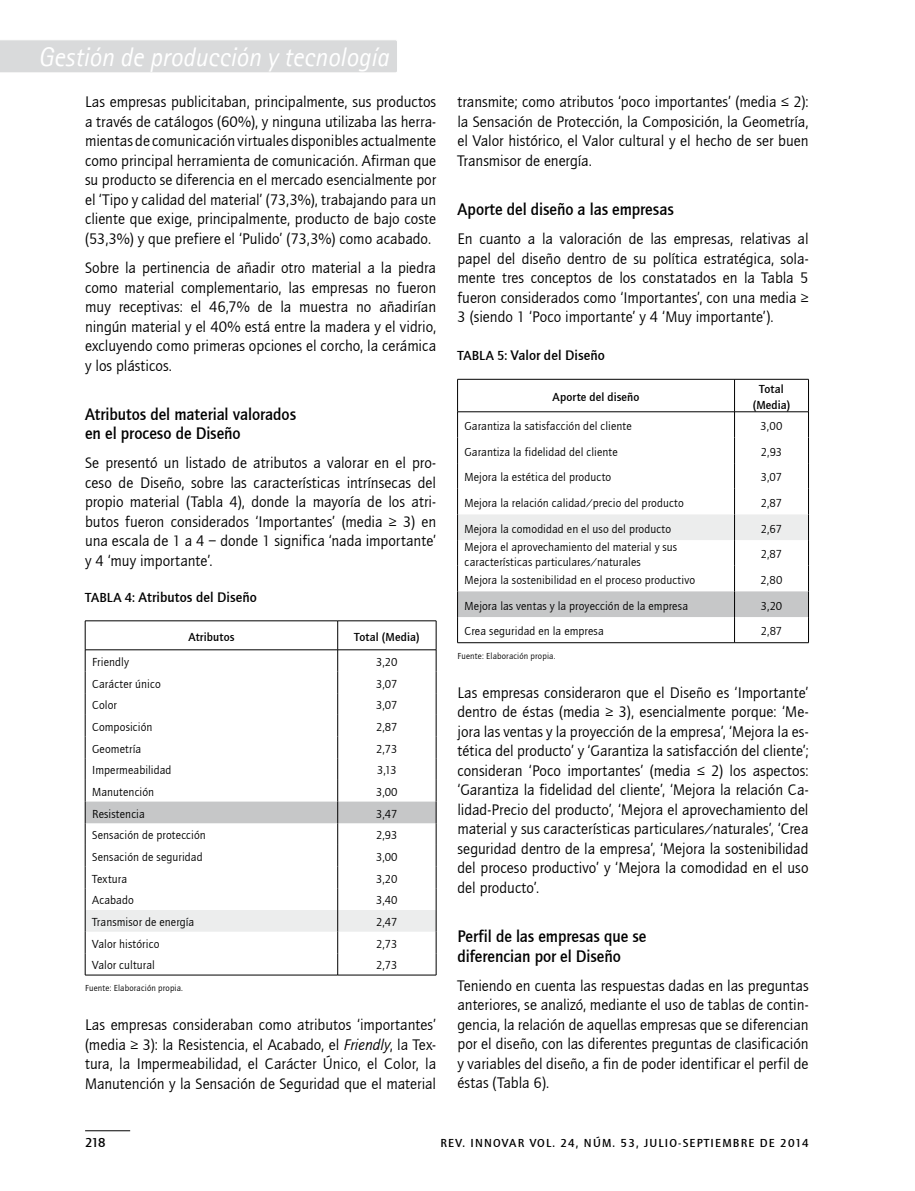
<style>
.page{position:relative;width:915px;height:1191px;background:#fff}
.page>*{position:absolute;margin:0;border:0;box-sizing:border-box;transform-origin:0 0}
.t1{font:italic 27px "Agfa Rotis Sans Serif";color:#fff;scale:.95 1}
.t2{font:17.25px/19.5px "Quay Sans Md ITCTT";color:#000;scale:.95 1}
.t3{font:15.75px/19.5px "Quay Sans ITCTT Book";color:#000;text-align:justify}
.t4{font:14.25px "Quay Sans Md ITCTT";color:#000}
.t5{font:13.5px "Quay Sans Md ITCTT";color:#000}
.t6{font:12px/15px "Quay Sans ITCTT Book";letter-spacing:.01em;color:#000}
.t7{font:12px/16.5px "Quay Sans Md ITCTT";letter-spacing:.1em;color:#000;text-align:center}
.t8{font:9px "Quay Sans ITCTT Book";letter-spacing:.02em;color:#000}
.s1{font-size:13.5px}
.s2{font-style:italic}
</style>
<div class="page">
<hr style="left:85px;top:1130px;width:45px;height:1px;background:#000">
<div style="left:0;top:40px;width:397px;height:33px;background:#d9dadb"></div>
<hr style="left:85px;top:620px;width:252px;height:1px;background:#000">
<hr style="left:337px;top:620px;width:99px;height:1px;background:#000">
<svg style="left:85px;top:621px;width:351px;height:354px"></svg>
<hr style="left:85px;top:649px;width:252px;height:1px;background:#000">
<hr style="left:337px;top:649px;width:99px;height:1px;background:#000">
<hr style="left:457px;top:379px;width:277px;height:1px;background:#000">
<hr style="left:457px;top:379px;width:1px;height:33px;background:#000">
<hr style="left:734px;top:379px;width:74px;height:1px;background:#000">
<hr style="left:734px;top:379px;width:1px;height:33px;background:#000">
<hr style="left:808px;top:379px;width:1px;height:33px;background:#000">
<hr style="left:457px;top:411px;width:277px;height:1px;background:#000">
<hr style="left:734px;top:411px;width:74px;height:1px;background:#000">
<svg style="left:457px;top:412px;width:352px;height:230px"></svg>
<hr style="left:457px;top:642px;width:277px;height:1px;background:#000">
<hr style="left:734px;top:642px;width:74px;height:1px;background:#000">
<h1 class="t1" style="left:38px;top:40px;width:370px">Gestión de producción y tecnología</h1>
<p class="t3" style="left:85px;top:93px;width:352px">Las empresas publicitaban, principalmente, sus productos a través de catálogos (60%), y ninguna utilizaba las herra&shy;mientas de comunicación virtuales disponibles actualmente como principal herramienta de comunicación. Afirman que su producto se diferencia en el mercado esencialmente por el ‘Tipo y calidad del material’ (73,3%), trabajando para un cliente que exige, principalmente, producto de bajo coste (53,3%) y que prefiere el ‘Pulido’ (73,3%) como acabado.</p>
<p class="t3" style="left:85px;top:258px;width:352px">Sobre la pertinencia de añadir otro material a la piedra como material complementario, las empresas no fueron muy receptivas: el 46,7% de la muestra no añadirían ningún material y el 40% está entre la madera y el vidrio, excluyendo como primeras opciones el corcho, la cerámica y los plásticos.</p>
<p class="t2" style="left:85px;top:404px;width:223px">Atributos del material valorados en el proceso de Diseño</p>
<p class="t3" style="left:85px;top:454px;width:352px">Se presentó un listado de atributos a valorar en el pro&shy;ceso de Diseño, sobre las características intrínsecas del propio material (Tabla 4), donde la mayoría de los atri&shy;butos fueron considerados ‘Importantes’ (media ≥ 3) en una escala de 1 a 4 – donde 1 significa ‘nada importante’ y 4 ‘muy importante’.</p>
<p class="t4" style="left:85px;top:589px;width:173px"><span class="s1">Tabla 4:</span> Atributos del Diseño</p>
<p class="t7" style="left:188px;top:628px;width:48px">Atributos</p>
<p class="t7" style="left:354px;top:628px;width:67px">Total (Media)</p>
<p class="t6" style="left:92px;top:654px;width:38px">Friendly</p>
<p class="t6" style="left:376px;top:654px;width:23px">3,20</p>
<p class="t6" style="left:92px;top:676px;width:70px">Carácter único</p>
<p class="t6" style="left:376px;top:676px;width:23px">3,07</p>
<p class="t6" style="left:92px;top:698px;width:26px">Color</p>
<p class="t6" style="left:376px;top:698px;width:23px">3,07</p>
<p class="t6" style="left:92px;top:719px;width:62px">Composición</p>
<p class="t6" style="left:376px;top:719px;width:23px">2,87</p>
<p class="t6" style="left:92px;top:741px;width:50px">Geometría</p>
<p class="t6" style="left:376px;top:741px;width:23px">2,73</p>
<p class="t6" style="left:92px;top:763px;width:81px">I mpermeabilidad</p>
<p class="t6" style="left:377px;top:763px;width:21px">3,13</p>
<p class="t6" style="left:92px;top:784px;width:63px">Manutención</p>
<p class="t6" style="left:376px;top:784px;width:23px">3,00</p>
<p class="t6" style="left:92px;top:806px;width:54px">Resistencia</p>
<p class="t6" style="left:376px;top:806px;width:23px">3,47</p>
<p class="t6" style="left:92px;top:828px;width:115px">Sensación de protección</p>
<p class="t6" style="left:376px;top:828px;width:23px">2,93</p>
<p class="t6" style="left:92px;top:849px;width:112px">Sensación de seguridad</p>
<p class="t6" style="left:376px;top:849px;width:23px">3,00</p>
<p class="t6" style="left:92px;top:871px;width:37px">Textura</p>
<p class="t6" style="left:376px;top:871px;width:23px">3,20</p>
<p class="t6" style="left:92px;top:893px;width:43px">Acabado</p>
<p class="t6" style="left:376px;top:893px;width:23px">3,40</p>
<p class="t6" style="left:92px;top:914px;width:104px">Transmisor de energía</p>
<p class="t6" style="left:376px;top:914px;width:23px">2,47</p>
<p class="t6" style="left:92px;top:936px;width:69px">Valor histórico</p>
<p class="t6" style="left:376px;top:936px;width:23px">2,73</p>
<p class="t6" style="left:92px;top:958px;width:64px">Valor cultural</p>
<p class="t6" style="left:376px;top:958px;width:23px">2,73</p>
<p class="t8" style="left:85px;top:983px;width:99px">Fuente: Elaboración propia.</p>
<p class="t3" style="left:85px;top:1015px;width:352px">Las empresas consideraban como atributos ‘importantes’ (media ≥ 3): la Resistencia, el Acabado, el <span class="s2">Friendly</span>, la Tex&shy;tura, la I mpermeabilidad, el Carácter Único, el Color, la Manutención y la Sensación de Seguridad que el material</p>
<p class="t3" style="left:457px;top:93px;width:352px">transmite; como atributos ‘poco importantes’ (media ≤ 2): la Sensación de Protección, la Composición, la Geometría, el Valor histórico, el Valor cultural y el hecho de ser buen Transmisor de energía.</p>
<p class="t2" style="left:457px;top:200px;width:229px">Aporte del diseño a las empresas</p>
<p class="t3" style="left:457px;top:230px;width:352px">En cuanto a la valoración de las empresas, relativas al papel del diseño dentro de su política estratégica, sola&shy;mente tres conceptos de los constatados en la Tabla 5 fueron considerados como ‘Importantes’, con una media ≥ 3 (siendo 1 ‘Poco importante’ y 4 ‘Muy importante’).</p>
<p class="t4" style="left:457px;top:348px;width:149px"><span class="s1">Tabla 5:</span> Valor del Diseño</p>
<p class="t7" style="left:552px;top:389px;width:88px">Aporte del diseño</p>
<p class="t7" style="left:752px;top:380px;width:39px">Total (Media)</p>
<p class="t6" style="left:464px;top:418px;width:169px">Garantiza la satisfacción del cliente</p>
<p class="t6" style="left:760px;top:418px;width:23px">3,00</p>
<p class="t6" style="left:464px;top:444px;width:155px">Garantiza la fidelidad del cliente</p>
<p class="t6" style="left:760px;top:444px;width:23px">2,93</p>
<p class="t6" style="left:464px;top:470px;width:148px">Mejora la estética del producto</p>
<p class="t6" style="left:760px;top:470px;width:23px">3,07</p>
<p class="t6" style="left:464px;top:495px;width:221px">Mejora la relación calidad/precio del producto</p>
<p class="t6" style="left:760px;top:495px;width:23px">2,87</p>
<p class="t6" style="left:464px;top:521px;width:208px">Mejora la comodidad en el uso del producto</p>
<p class="t6" style="left:760px;top:521px;width:23px">2,67</p>
<p class="t6" style="left:464px;top:539px;width:214px">Mejora el aprovechamiento del material y sus características particulares/naturales</p>
<p class="t6" style="left:760px;top:547px;width:23px">2,87</p>
<p class="t6" style="left:464px;top:572px;width:232px">Mejora la sostenibilidad en el proceso productivo</p>
<p class="t6" style="left:760px;top:572px;width:23px">2,80</p>
<p class="t6" style="left:464px;top:598px;width:225px">Mejora las ventas y la proyección de la empresa</p>
<p class="t6" style="left:760px;top:598px;width:23px">3,20</p>
<p class="t6" style="left:464px;top:624px;width:141px">Crea seguridad en la empresa</p>
<p class="t6" style="left:760px;top:624px;width:23px">2,87</p>
<p class="t8" style="left:457px;top:651px;width:99px">Fuente: Elaboración propia.</p>
<p class="t3" style="left:457px;top:683px;width:352px">Las empresas consideraron que el Diseño es ‘Importante’ dentro de éstas (media ≥ 3), esencialmente porque: ‘Me&shy;jora las ventas y la proyección de la empresa’, ‘Mejora la es&shy;tética del producto’ y ‘Garantiza la satisfacción del cliente’; consideran ‘Poco importantes’ (media ≤ 2) los aspectos: ‘Garantiza la fidelidad del cliente’, ‘Mejora la relación Ca&shy;lidad-Precio del producto’, ‘Mejora el aprovechamiento del material y sus características particulares/naturales’, ‘Crea seguridad dentro de la empresa’, ‘Mejora la sostenibilidad del proceso productivo’ y ‘Mejora la comodidad en el uso del producto’.</p>
<p class="t2" style="left:457px;top:927px;width:200px">Perfil de las empresas que se diferencian por el Diseño</p>
<p class="t3" style="left:457px;top:976px;width:352px">Teniendo en cuenta las respuestas dadas en las preguntas anteriores, se analizó, mediante el uso de tablas de contin&shy;gencia, la relación de aquellas empresas que se diferencian por el diseño, con las diferentes preguntas de clasificación y variables del diseño, a fin de poder identificar el perfil de éstas (Tabla 6).</p>
<p class="t5" style="left:85px;top:1135px;width:22px">218</p>
<p class="t7" style="left:440px;top:1134px;width:369px">rev. innovar vol. 24, núm. 53, Julio-septiembre de 2014</p>
</div>
